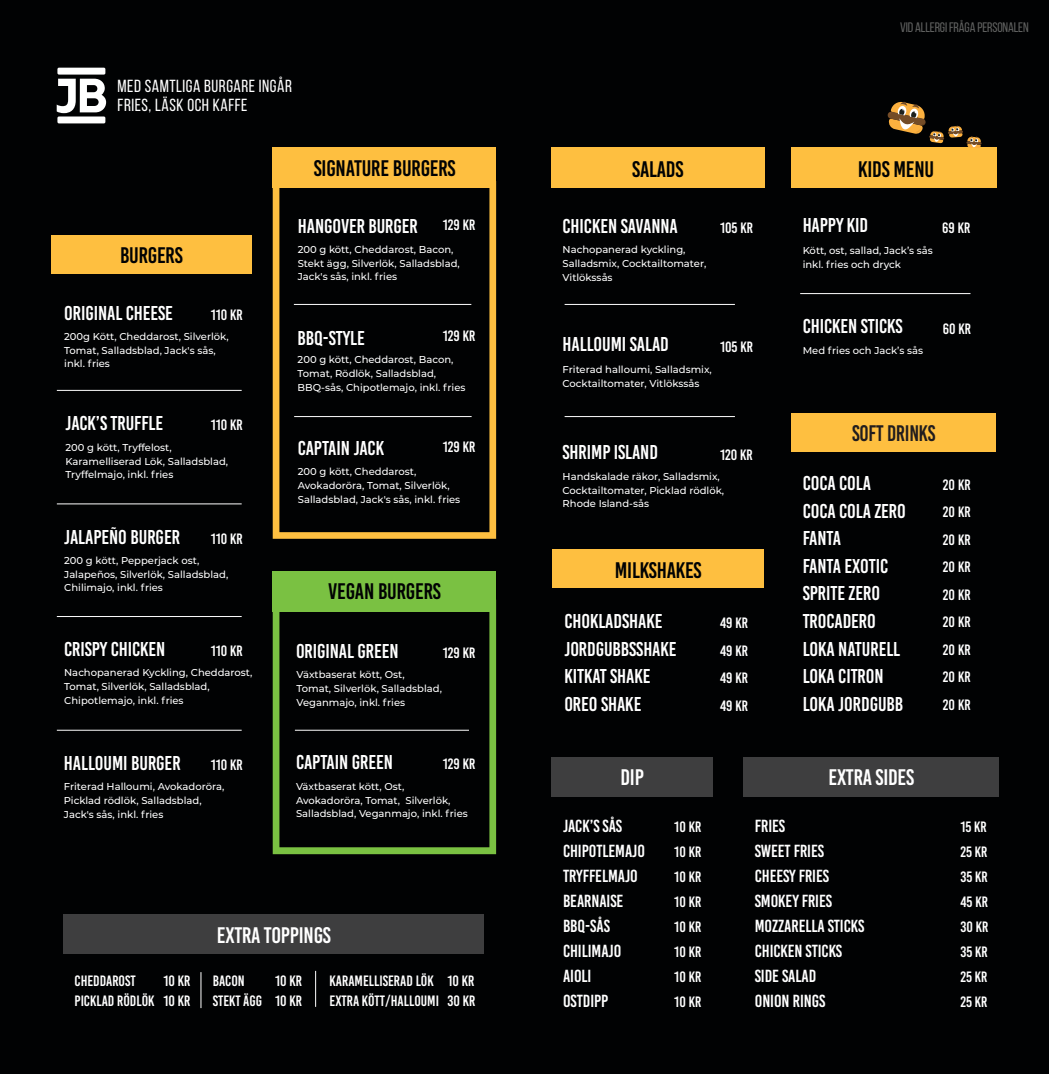
<style>
.page{position:relative;width:1049px;height:1074px;background:#fff}
.page>*{position:absolute;margin:0;border:0;box-sizing:border-box;transform-origin:0 0}
.t1{font:22.5px "Bebas Kai";letter-spacing:-.01em;color:#010203}
.t2{font:22.5px "Bebas Kai";letter-spacing:-.01em;color:#fff}
.t3{font:22.5px "Bebas Kai";letter-spacing:-.01em;color:#211d1e;scale:.95 1}
.t4{font:20px/27.5px "Bebas Kai";letter-spacing:-.005em;color:#fff}
.t5{font:17.5px/25px "Bebas Kai";letter-spacing:-.005em;color:#fff}
.t6{font:17.5px/18.8px "Bebas Neue";letter-spacing:.03em;color:#fff}
.t7{font:15px/25px "Bebas Kai";color:#fff;text-align:justify}
.t8{font:13.75px "Bebas Neue";letter-spacing:-.01em;color:#606160}
.t9{font:500 10px/13.8px "Montserrat";color:#fff}
</style>
<div class="page">
<div style="left:507px;top:0;width:542px;height:1074px;background:#010203"></div>
<div style="left:791px;top:147px;width:205px;height:41px;background:#febf40"></div>
<div style="left:551px;top:756px;width:161px;height:40px;background:#3e3e3f"></div>
<div style="left:743px;top:756px;width:256px;height:40px;background:#3e3e3f"></div>
<hr style="left:565px;top:304px;width:170px;height:1px;background:#fff">
<hr style="left:565px;top:416px;width:170px;height:1px;background:#fff">
<hr style="left:800px;top:293px;width:170px;height:1px;background:#fff">
<div style="left:551px;top:147px;width:213px;height:41px;background:#febf40"></div>
<div style="left:0;top:0;width:542px;height:1074px;background:#010203"></div>
<svg style="left:887px;top:101px;width:94px;height:47px"></svg>
<hr style="left:201px;top:972px;width:1px;height:36px;background:#fff">
<hr style="left:315px;top:971px;width:1px;height:36px;background:#fff">
<div style="left:64px;top:914px;width:420px;height:40px;background:#3e3e3f"></div>
<svg style="left:273px;top:188px;width:223px;height:351px"></svg>
<div style="left:273px;top:147px;width:223px;height:41px;background:#febf40"></div>
<hr style="left:57px;top:390px;width:185px;height:1px;background:#fff">
<hr style="left:57px;top:730px;width:185px;height:1px;background:#fff">
<hr style="left:57px;top:616px;width:185px;height:1px;background:#fff">
<hr style="left:57px;top:503px;width:185px;height:1px;background:#fff">
<div style="left:51px;top:235px;width:201px;height:38px;background:#febf40"></div>
<svg style="left:273px;top:612px;width:223px;height:242px"></svg>
<hr style="left:294px;top:416px;width:178px;height:1px;background:#fff">
<hr style="left:295px;top:730px;width:174px;height:1px;background:#fff">
<hr style="left:294px;top:304px;width:177px;height:1px;background:#fff">
<svg style="left:57px;top:79px;width:49px;height:34px"></svg>
<div style="left:57px;top:68px;width:48px;height:7px;background:#fff;border-radius:2px"></div>
<div style="left:57px;top:116px;width:48px;height:7px;background:#fff;border-radius:2px"></div>
<div style="left:273px;top:571px;width:223px;height:41px;background:#7ac142"></div>
<div style="left:552px;top:549px;width:212px;height:39px;background:#febf40"></div>
<div style="left:791px;top:413px;width:205px;height:39px;background:#febf40"></div>
<h3 class="t6" style="left:118px;top:77px;width:176px">MED SAMTLIGA BURGARE INGÅR<br>FRIES, LÄSK OCH KAFFE</h3>
<h1 class="t1" style="left:314px;top:156px;width:143px">SIGNATURE BURGERS</h1>
<h1 class="t1" style="left:120px;top:243px;width:64px">BURGERS</h1>
<h2 class="t4" style="left:64px;top:299px;width:110px">ORIGINAL CHEESE</h2>
<h3 class="t7" style="left:211px;top:302px;width:34px">110 KR</h3>
<p class="t9" style="left:64px;top:329px;width:166px">200g Kött, Cheddarost, Silverlök,<br>Tomat, Salladsblad, Jack's sås, inkl. fries</p>
<h2 class="t4" style="left:66px;top:409px;width:99px">JACK’S TRUFFLE</h2>
<h3 class="t7" style="left:211px;top:412px;width:34px">110 KR</h3>
<p class="t9" style="left:66px;top:440px;width:164px">200 g kött, Tryffelost,<br>Karamelliserad Lök, Salladsblad,<br>Tryffelmajo, inkl. fries</p>
<h2 class="t4" style="left:64px;top:523px;width:117px">JALAPEÑO BURGER</h2>
<h3 class="t7" style="left:211px;top:526px;width:34px">110 KR</h3>
<p class="t9" style="left:64px;top:553px;width:166px">200 g kött, Pepperjack ost,<br>Jalapeños, Silverlök, Salladsblad,<br>Chilimajo, inkl. fries</p>
<h2 class="t4" style="left:64px;top:635px;width:103px">CRISPY CHICKEN</h2>
<h3 class="t7" style="left:211px;top:638px;width:34px">110 KR</h3>
<p class="t9" style="left:64px;top:665px;width:190px">Nachopanerad Kyckling, Cheddarost,<br>Tomat, Silverlök, Salladsblad,<br>Chipotlemajo, inkl. fries</p>
<h2 class="t4" style="left:64px;top:749px;width:118px">HALLOUMI BURGER</h2>
<h3 class="t7" style="left:211px;top:752px;width:34px">110 KR</h3>
<p class="t9" style="left:64px;top:779px;width:162px">Friterad Halloumi, Avokadoröra,<br>Picklad rödlök, Salladsblad,<br>Jack's sås, inkl. fries</p>
<h2 class="t4" style="left:298px;top:213px;width:179px">HANGOVER BURGER <sup>129</sup> <sup>KR</sup></h2>
<p class="t9" style="left:298px;top:242px;width:164px">200 g kött, Cheddarost, Bacon,<br>Stekt ägg, Silverlök, Salladsblad,<br>Jack's sås, inkl. fries</p>
<h2 class="t4" style="left:298px;top:324px;width:69px">BBQ-STYLE</h2>
<h3 class="t7" style="left:443px;top:324px;width:34px">129 KR</h3>
<p class="t9" style="left:298px;top:353px;width:169px">200 g kött, Cheddarost, Bacon,<br>Tomat, Rödlök, Salladsblad,<br>BBQ-sås, Chipotlemajo, inkl. fries</p>
<h2 class="t4" style="left:298px;top:434px;width:88px">CAPTAIN JACK</h2>
<h3 class="t7" style="left:443px;top:434px;width:34px">129 KR</h3>
<p class="t9" style="left:298px;top:464px;width:164px">200 g kött, Cheddarost,<br>Avokadoröra, Tomat, Silverlök,<br>Salladsblad, Jack's sås, inkl. fries</p>
<h1 class="t1" style="left:328px;top:579px;width:114px">VEGAN BURGERS</h1>
<h2 class="t4" style="left:296px;top:637px;width:104px">ORIGINAL GREEN</h2>
<h3 class="t7" style="left:443px;top:640px;width:34px">129 KR</h3>
<p class="t9" style="left:296px;top:667px;width:147px">Växtbaserat kött, Ost,<br>Tomat, Silverlök, Salladsblad,<br>Veganmajo, inkl. fries</p>
<h2 class="t4" style="left:296px;top:748px;width:99px">CAPTAIN GREEN</h2>
<h3 class="t7" style="left:443px;top:751px;width:34px">129 KR</h3>
<p class="t9" style="left:296px;top:779px;width:173px">Växtbaserat kött, Ost,<br>Avokadoröra, Tomat, Silverlök,<br>Salladsblad, Veganmajo, inkl. fries</p>
<h1 class="t2" style="left:217px;top:923px;width:116px">EXTRA TOPPINGS</h1>
<h3 class="t7" style="left:75px;top:968px;width:63px">CHEDDAROST</h3>
<h3 class="t7" style="left:213px;top:968px;width:33px">BACON</h3>
<h3 class="t7" style="left:329px;top:968px;width:106px">KARAMELLISERAD LÖK</h3>
<h3 class="t7" style="left:75px;top:988px;width:81px">PICKLAD RÖDLÖK</h3>
<h3 class="t7" style="left:213px;top:988px;width:51px">STEKT ÄGG</h3>
<h3 class="t7" style="left:329px;top:988px;width:111px">EXTRA KÖTT/HALLOUMI</h3>
<h3 class="t7" style="left:163px;top:970px;width:29px;line-height:20.2px">10 KR<br>10 KR</h3>
<h3 class="t7" style="left:275px;top:970px;width:29px;line-height:20.2px">10 KR<br>10 KR</h3>
<h3 class="t7" style="left:447px;top:970px;width:29px;line-height:20.2px">10 KR<br>30 KR</h3>
<h3 class="t8" style="left:900px;top:20px;width:130px">VID ALLERGI FRÅGA PERSONALEN</h3>
<h1 class="t1" style="left:632px;top:157px;width:53px">SALADS</h1>
<h2 class="t4" style="left:563px;top:213px;width:117px">CHICKEN SAVANNA</h2>
<h3 class="t7" style="left:720px;top:216px;width:35px">105 KR</h3>
<p class="t9" style="left:563px;top:242px;width:145px">Nachopanerad kyckling,<br>Salladsmix, Cocktailtomater,<br>Vitlökssås</p>
<h2 class="t4" style="left:563px;top:330px;width:108px">HALLOUMI SALAD</h2>
<h3 class="t7" style="left:720px;top:334px;width:35px">105 KR</h3>
<p class="t9" style="left:563px;top:362px;width:151px">Friterad halloumi, Salladsmix,<br>Cocktailtomater, Vitlökssås</p>
<h2 class="t4" style="left:563px;top:438px;width:97px">SHRIMP ISLAND</h2>
<h3 class="t7" style="left:720px;top:442px;width:34px">120 KR</h3>
<p class="t9" style="left:563px;top:469px;width:163px">Handskalade räkor, Salladsmix,<br>Cocktailtomater, Picklad rödlök,<br>Rhode Island-sås</p>
<h1 class="t1" style="left:615px;top:558px;width:88px">MILKSHAKES</h1>
<h2 class="t4" style="left:564px;top:607px;width:114px">CHOKLADSHAKE<br>JORDGUBBSSHAKE<br>KITKAT SHAKE<br>OREO SHAKE</h2>
<h3 class="t7" style="left:720px;top:609px;width:29px;line-height:27.5px">49 KR 49 KR 49 KR 49 KR</h3>
<h1 class="t2" style="left:620px;top:765px;width:25px">DIP</h1>
<h1 class="t1" style="left:858px;top:157px;width:77px">KIDS MENU</h1>
<h2 class="t4" style="left:803px;top:211px;width:67px">HAPPY KID</h2>
<h3 class="t7" style="left:942px;top:215px;width:30px">69 KR</h3>
<p class="t9" style="left:803px;top:243px;width:132px">Kött, ost, sallad, Jack’s sås inkl. fries och dryck</p>
<h2 class="t4" style="left:803px;top:313px;width:101px">CHICKEN STICKS</h2>
<h3 class="t7" style="left:943px;top:317px;width:30px">60 KR</h3>
<p class="t9" style="left:803px;top:343px;width:122px">Med fries och Jack’s sås</p>
<h1 class="t3" style="left:852px;top:421px;width:89px">SOFT DRINKS</h1>
<h2 class="t4" style="left:803px;top:470px;width:105px">COCA COLA<br>COCA COLA ZERO<br>FANTA<br>FANTA EXOTIC<br>SPRITE ZERO<br>TROCADERO<br>LOKA NATURELL<br>LOKA CITRON<br>LOKA JORDGUBB</h2>
<h3 class="t7" style="left:943px;top:470px;width:29px;line-height:27.5px">20 KR 20 KR 20 KR 20 KR 20 KR 20 KR 20 KR 20 KR 20 KR</h3>
<h1 class="t2" style="left:828px;top:765px;width:87px">EXTRA SIDES</h1>
<h3 class="t5" style="left:563px;top:813px;width:83px">JACK’S SÅS<br>CHIPOTLEMAJO<br>TRYFFELMAJO<br>BEARNAISE<br>BBQ-SÅS<br>CHILIMAJO<br>AIOLI<br>OSTDIPP</h3>
<h3 class="t7" style="left:674px;top:814px;width:29px">10 KR 10 KR 10 KR 10 KR 10 KR 10 KR 10 KR 10 KR</h3>
<h3 class="t5" style="left:755px;top:813px;width:111px">FRIES<br>SWEET FRIES<br>CHEESY FRIES<br>SMOKEY FRIES<br>MOZZARELLA STICKS<br>CHICKEN STICKS<br>SIDE SALAD<br>ONION RINGS</h3>
<h3 class="t7" style="left:960px;top:814px;width:29px">15 KR 25 KR 35 KR 45 KR 30 KR 35 KR 25 KR 25 KR</h3>
</div>
